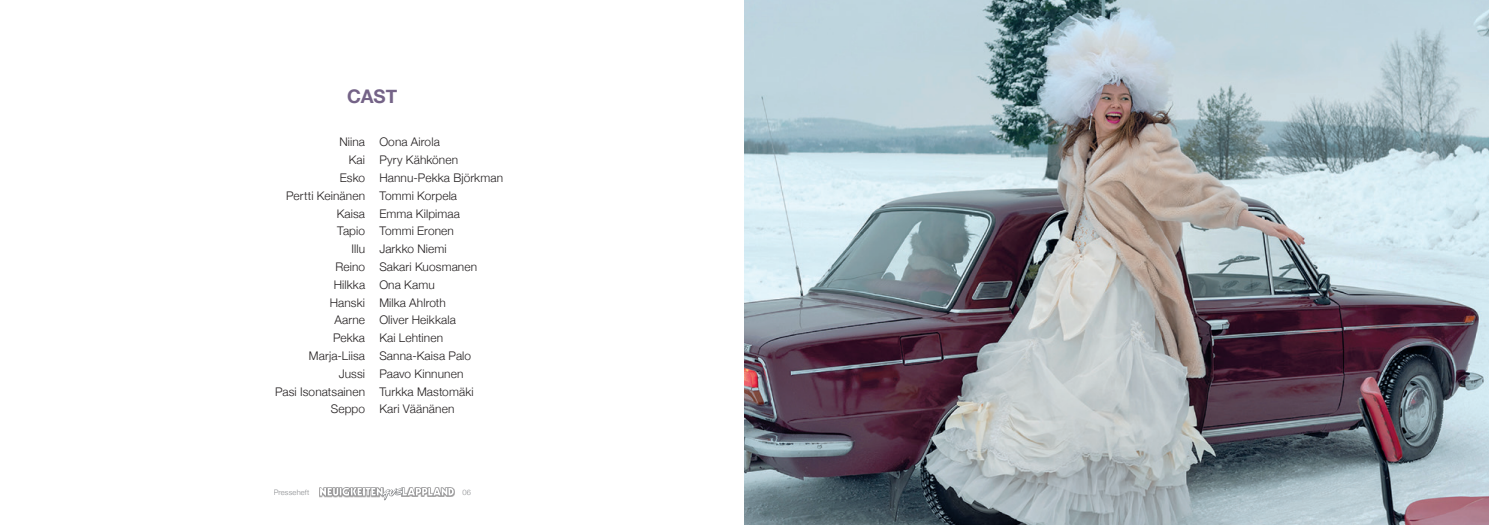
<style>
.page{position:relative;width:1489px;height:525px;background:#fff}
.page>*{position:absolute;margin:0;border:0;box-sizing:border-box;transform-origin:0 0}
.t1{font:700 18.75px "Helvetica Neue";color:#746387}
.t2{font:300 11.88px/17.8px "Helvetica Neue";letter-spacing:.01em;color:#231f20;text-align:right}
.t3{font:300 7.5px "Helvetica Neue";letter-spacing:.025em;color:#8a8c8f}
</style>
<div class="page">
<div style="left:319px;top:486px;width:65px;height:11px;background:#231f20;opacity:.45"></div>
<svg style="left:320px;top:487px;width:134px;height:12px"></svg>
<img style="left:744px;top:0;width:744px;height:524px">
<h1 class="t1" style="left:347px;top:82px;width:52px">CAST</h1>
<p class="t2" style="left:379px;top:132px;width:125px;text-align:left">Oona Airola<br>Pyry Kähkönen<br>Hannu-Pekka Björkman<br>Tommi Korpela<br>Emma Kilpimaa<br>Tommi Eronen<br>Jarkko Niemi<br>Sakari Kuosmanen<br>Ona Kamu<br>Milka Ahlroth<br>Oliver Heikkala<br>Kai Lehtinen<br>Sanna-Kaisa Palo<br>Paavo Kinnunen<br>Turkka Mastomäki<br>Kari Väänänen</p>
<p class="t2" style="left:275px;top:132px;width:92px">Niina<br>Kai<br>Esko<br>Pertti Keinänen<br>Kaisa<br>Tapio<br>Illu<br>Reino<br>Hilkka<br>Hanski<br>Aarne<br>Pekka<br>Marja-Liisa<br>Jussi<br>Pasi Isonatsainen<br>Seppo</p>
<p class="t3" style="left:273px;top:486px;width:37px">Presseheft</p>
<p class="t3" style="left:462px;top:486px;width:10px">06</p>
</div>
